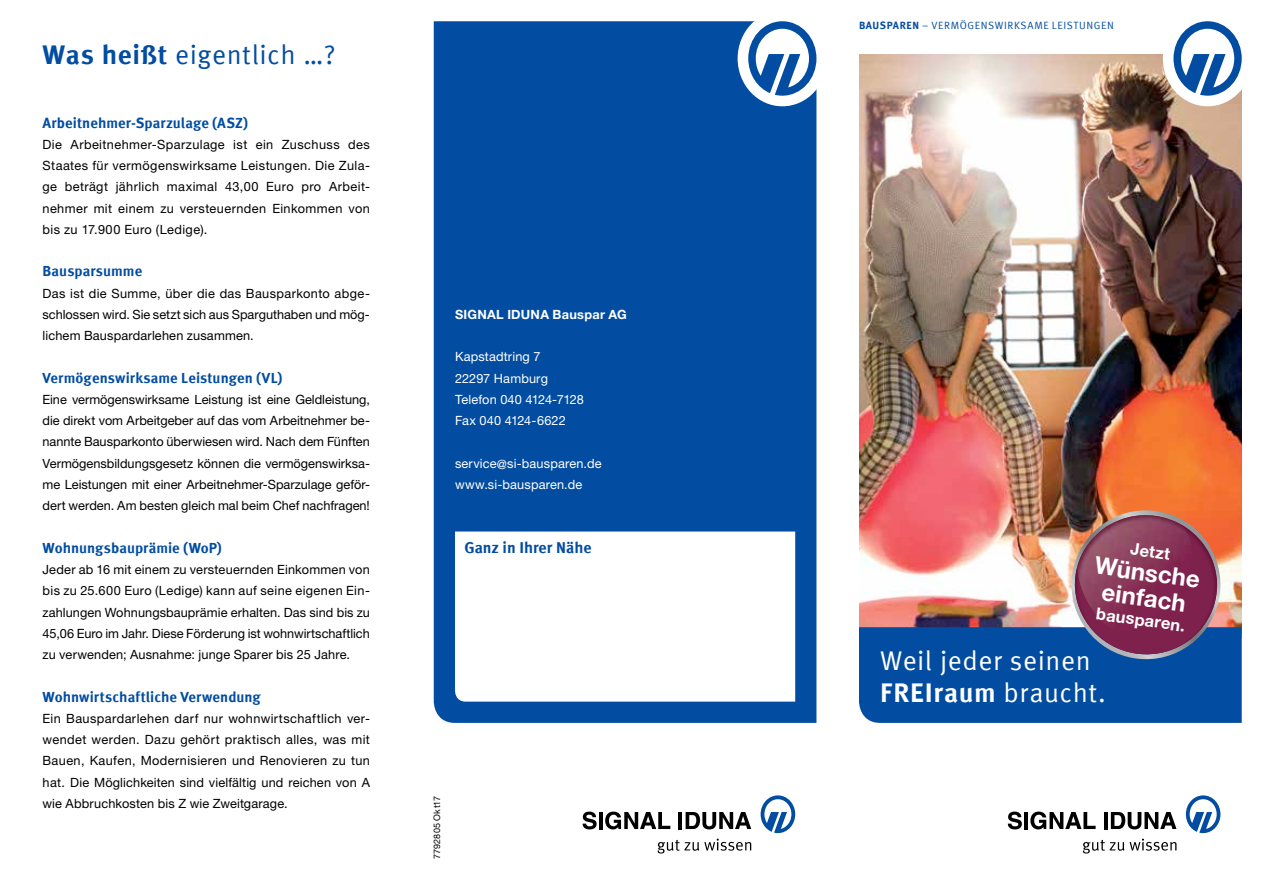
<style>
.page{position:relative;width:1263px;height:893px;background:#fff}
.page>*{position:absolute;margin:0;border:0;box-sizing:border-box;transform-origin:0 0}
.t1{font:27px "Meta Offc Pro Norm";letter-spacing:.02em;color:#024da1}
.t2{font:700 27px "Meta Offc Pro";letter-spacing:.03em;color:#fff}
.t3{font:27px "Meta Offc Pro Norm";letter-spacing:.02em;color:#fff}
.t4{font:700 24px/25.5px "Helvetica Neue LTW1 G";color:#fff;text-align:center}
.t5{font:700 16.5px "Helvetica Neue LTW1 G";color:#fff}
.t6{font:700 15.75px "Meta Offc Pro";color:#024da1}
.t7{font:700 14.7px "Meta Offc Pro";letter-spacing:.005em;color:#024da1}
.t8{font:12.75px/21.3px "Helvetica Neue LTW1 G";letter-spacing:.01em;color:#000;text-align:justify}
.t9{font:12.75px/21.3px "Helvetica Neue LTW1 G";letter-spacing:.01em;color:#fff}
.t10{font:700 12.75px "Helvetica Neue LTW1 G";letter-spacing:.02em;color:#fff}
.t11{font:10.5px "Meta Offc Pro Norm";letter-spacing:.055em;color:#024da1}
.t12{font:9px "Helvetica Neue LTW1 G";letter-spacing:.015em;color:#000}
.s1{font-family:"Meta Offc Pro";font-weight:700}
.s2{font-family:"Meta Offc Pro Norm";font-weight:400}
</style>
<div class="page">
<img style="left:859px;top:54px;width:383px;height:456px">
<img style="left:859px;top:510px;width:383px;height:213px">
<svg style="left:1008px;top:812px;width:14px;height:17px"></svg>
<hr style="left:1024px;top:812px;width:4px;height:17px;background:#000">
<svg style="left:1030px;top:812px;width:65px;height:17px"></svg>
<hr style="left:1104px;top:812px;width:3px;height:17px;background:#000">
<svg style="left:1111px;top:812px;width:65px;height:17px"></svg>
<svg style="left:1083px;top:839px;width:93px;height:14px"></svg>
<svg style="left:1186px;top:795px;width:34px;height:38px"></svg>
<div style="left:1163px;top:11px;width:89px;height:95px;background:#fff;border-radius:50%"></div>
<svg style="left:1173px;top:21px;width:69px;height:75px"></svg>
<div style="left:1232px;top:0;width:31px;height:31px;background:#fff"></div>
<div style="left:434px;top:21px;width:382px;height:702px;background:#024da1"></div>
<svg style="left:455px;top:531px;width:340px;height:171px"></svg>
<svg style="left:583px;top:812px;width:14px;height:17px"></svg>
<hr style="left:599px;top:812px;width:4px;height:17px;background:#000">
<svg style="left:605px;top:812px;width:65px;height:17px"></svg>
<hr style="left:678px;top:812px;width:4px;height:17px;background:#000">
<svg style="left:686px;top:812px;width:65px;height:17px"></svg>
<svg style="left:658px;top:839px;width:93px;height:14px"></svg>
<svg style="left:761px;top:795px;width:34px;height:38px"></svg>
<div style="left:738px;top:11px;width:89px;height:95px;background:#fff;border-radius:50%"></div>
<svg style="left:748px;top:21px;width:68px;height:75px"></svg>
<div style="left:807px;top:0;width:31px;height:31px;background:#fff"></div>
<h1 class="t1" style="left:43px;top:34px;width:294px"><span class="s1">Was heißt</span> eigentlich …?</h1>
<p class="t7" style="left:43px;top:111px;width:207px">Arbeitnehmer-Sparzulage (ASZ)</p>
<p class="t8" style="left:43px;top:134px;width:329px">Die Arbeitnehmer-Sparzulage ist ein Zuschuss des Staates für vermögenswirksame Leistungen. Die Zula&shy;ge beträgt jährlich maximal 43,00 Euro pro Arbeit&shy;nehmer mit einem zu versteuernden Einkommen von bis zu 17.900 Euro (Ledige).</p>
<p class="t7" style="left:43px;top:260px;width:101px">Bausparsumme</p>
<p class="t8" style="left:43px;top:282px;width:329px">Das ist die Summe, über die das Bausparkonto abge&shy;schlossen wird. Sie setzt sich aus Sparguthaben und mög&shy;lichem Bauspardarlehen zusammen.</p>
<p class="t7" style="left:43px;top:366px;width:241px">Vermögenswirksame Leistungen (VL)</p>
<p class="t8" style="left:43px;top:389px;width:329px">Eine vermögenswirksame Leistung ist eine Geldleistung, die direkt vom Arbeitgeber auf das vom Arbeitnehmer be&shy;nannte Bausparkonto überwiesen wird. Nach dem Fünften Vermögensbildungsgesetz können die vermögenswirksa&shy;me Leistungen mit einer Arbeitnehmer-Sparzulage geför&shy;dert werden. Am besten gleich mal beim Chef nachfragen!</p>
<p class="t7" style="left:43px;top:536px;width:181px">Wohnungsbauprämie (WoP)</p>
<p class="t8" style="left:43px;top:559px;width:329px">Jeder ab 16 mit einem zu versteuernden Einkommen von bis zu 25.600 Euro (Ledige) kann auf seine eigenen Ein&shy;zahlungen Wohnungsbauprämie erhalten. Das sind bis zu 45,06 Euro im Jahr. Diese Förderung ist wohnwirtschaftlich zu verwenden; Ausnahme: junge Sparer bis 25 Jahre.</p>
<p class="t7" style="left:43px;top:685px;width:220px">Wohnwirtschaftliche Verwendung</p>
<p class="t8" style="left:43px;top:708px;width:329px">Ein Bauspardarlehen darf nur wohnwirtschaftlich ver&shy;wendet werden. Dazu gehört praktisch alles, was mit Bauen, Kaufen, Modernisieren und Renovieren zu tun hat. Die Möglichkeiten sind vielfältig und reichen von A wie Abbruchkosten bis Z wie Zweitgarage.</p>
<p class="t10" style="left:455px;top:306px;width:173px">SIGNAL IDUNA Bauspar AG</p>
<p class="t9" style="left:455px;top:346px;width:130px">Kapstadtring 7<br>22297 Hamburg<br>Telefon 040 4124-7128<br>Fax 040 4124-6622</p>
<p class="t9" style="left:455px;top:452px;width:148px">service@si-bausparen.de www.si-bausparen.de</p>
<p class="t6" style="left:464px;top:535px;width:129px">Ganz in Ihrer Nähe</p>
<p class="t12" style="left:431px;top:859px;width:64px;rotate:-90deg">7792805 Okt17</p>
<p class="t11" style="left:859px;top:18px;width:256px"><span class="s1">BAUSPAREN</span> – VERMÖGENSWIRKSAME LEISTUNGEN</p>
<p class="t5" style="left:1132px;top:538px;width:41px;rotate:8deg">Jetzt</p>
<h2 class="t4" style="left:1097px;top:552px;width:108px;rotate:8deg">Wünsche einfach</h2>
<p class="t5" style="left:1098px;top:603px;width:91px;rotate:8deg">bausparen.</p>
<h1 class="t3" style="left:880px;top:640px;width:212px">Weil jeder seinen</h1>
<h1 class="t2" style="left:880px;top:671px;width:227px">FREIraum <span class="s2">braucht.</span></h1>
</div>
